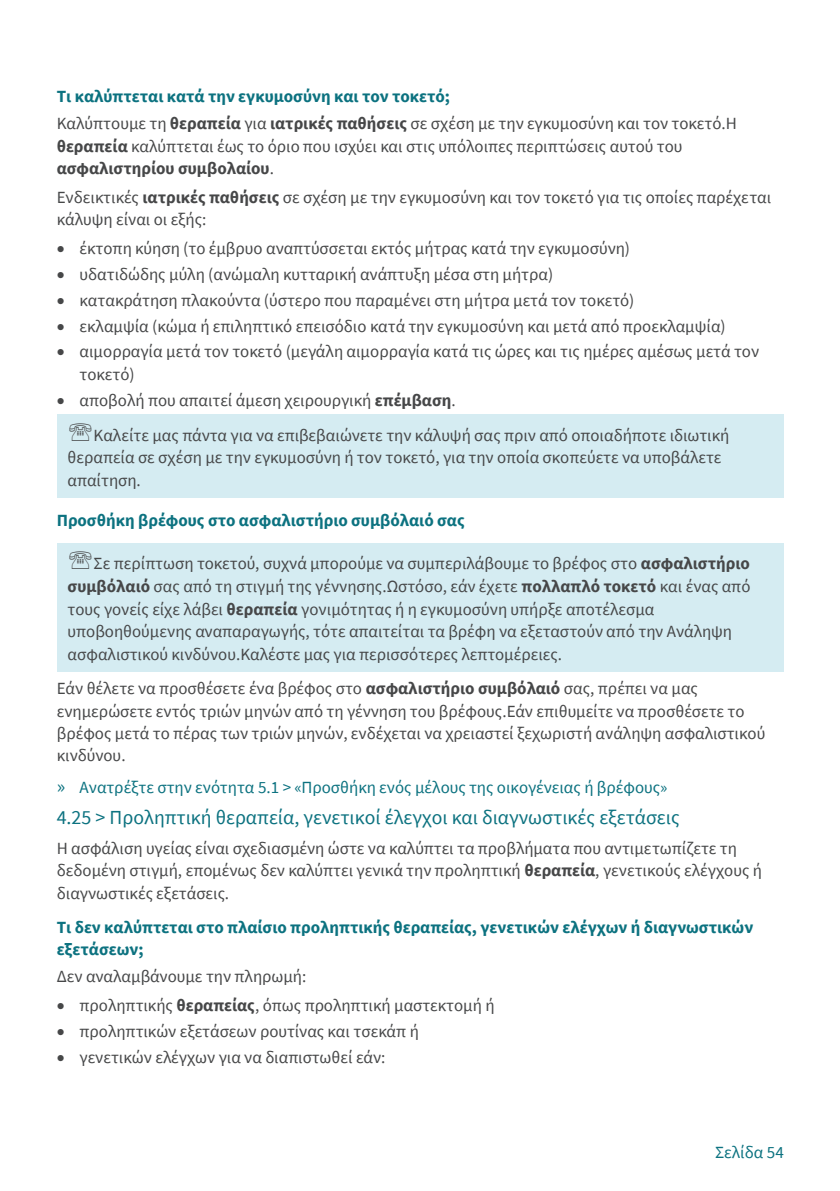
<style>
.page{position:relative;width:840px;height:1191px;background:#fff}
.page>*{position:absolute;margin:0;border:0;box-sizing:border-box;transform-origin:0 0}
.t1{font:20px "Source Sans Pro";color:#0c7280}
.t2{font:17px/22.6px "Source Sans Pro";color:#464748}
.t3{font:700 17px/21.4px "Source Sans Pro";color:#0c7280}
.t4{font:17px "Source Sans Pro";color:#0c7280}
.s1{font-weight:700;color:#0c7280}
.s2{font-weight:700}
.s3{font-family:"Source Sans Pro Regular 2"}
.s4{font-family:"Source Sans Pro Regular 2";font-size:20px}
</style>
<div class="page">
<div style="left:57px;top:414px;width:726px;height:83px;background:#d5ecf2"></div>
<div style="left:57px;top:543px;width:726px;height:128px;background:#d5ecf2"></div>
<p class="t2" style="left:57px;top:83px;width:681px;line-height:27.4px"><span class="s1">Τι καλύπτεται κατά την εγκυμοσύνη και τον τοκετό;<br></span>Καλύπτουμε τη <span class="s2">θεραπεία</span> για <span class="s2">ιατρικές παθήσεις</span> σε σχέση με την εγκυμοσύνη και τον τοκετό.Η</p>
<p class="t2" style="left:57px;top:135px;width:627px"><span class="s2">θεραπεία</span> καλύπτεται έως το όριο που ισχύει και στις υπόλοιπες περιπτώσεις αυτού του <span class="s2">ασφαλιστηρίου συμβολαίου</span><span class="s3">.</span></p>
<p class="t2" style="left:57px;top:186px;width:715px">Ενδεικτικές <span class="s2">ιατρικές παθήσεις</span> σε σχέση με την εγκυμοσύνη και τον τοκετό για τις οποίες παρέχεται κάλυψη είναι οι εξής:</p>
<p class="t2" style="left:57px;top:237px;width:574px">• έκτοπη κύηση (το έμβρυο αναπτύσσεται εκτός μήτρας κατά την εγκυμοσύνη)</p>
<p class="t2" style="left:57px;top:263px;width:498px">• υδατιδώδης μύλη (ανώμαλη κυτταρική ανάπτυξη μέσα στη μήτρα)</p>
<p class="t2" style="left:57px;top:289px;width:579px">• κατακράτηση πλακούντα (ύστερο που παραμένει στη μήτρα μετά τον τοκετό)</p>
<p class="t2" style="left:57px;top:314px;width:670px">• εκλαμψία (κώμα ή επιληπτικό επεισόδιο κατά την εγκυμοσύνη και μετά από προεκλαμψία)</p>
<p class="t2" style="left:79px;top:340px;width:680px;text-indent:-23px">• αιμορραγία μετά τον τοκετό (μεγάλη αιμορραγία κατά τις ώρες και τις ημέρες αμέσως μετά τον τοκετό)</p>
<p class="t2" style="left:93px;top:382px;width:637px;line-height:35px;text-indent:-37px">• αποβολή που απαιτεί άμεση χειρουργική <span class="s2">επέμβαση</span><span class="s3">.<br></span>Καλείτε μας πάντα για να επιβεβαιώνετε την κάλυψή σας πριν από οποιαδήποτε ιδιωτική</p>
<p class="t2" style="left:67px;top:446px;width:655px">θεραπεία σε σχέση με την εγκυμοσύνη ή τον τοκετό, για την οποία σκοπεύετε να υποβάλετε απαίτηση.</p>
<p class="t3" style="left:57px;top:510px;width:409px">Προσθήκη βρέφους στο ασφαλιστήριο συμβόλαιό σας</p>
<p class="t2" style="left:67px;top:552px;width:684px;text-indent:26px">Σε περίπτωση τοκετού, συχνά μπορούμε να συμπεριλάβουμε το βρέφος στο <span class="s2">ασφαλιστήριο συμβόλαιό</span> σας από τη στιγμή της γέννησης.Ωστόσο, εάν έχετε <span class="s2">πολλαπλό τοκετό</span> και ένας από τους γονείς είχε λάβει <span class="s2">θεραπεία</span> γονιμότητας ή η εγκυμοσύνη υπήρξε αποτέλεσμα υποβοηθούμενης αναπαραγωγής, τότε απαιτείται τα βρέφη να εξεταστούν από την Ανάληψη ασφαλιστικού κινδύνου.Καλέστε μας για περισσότερες λεπτομέρειες.</p>
<p class="t2" style="left:57px;top:677px;width:709px">Εάν θέλετε να προσθέσετε ένα βρέφος στο <span class="s2">ασφαλιστήριο συμβόλαιό</span> σας, πρέπει να μας ενημερώσετε εντός τριών μηνών από τη γέννηση του βρέφους.Εάν επιθυμείτε να προσθέσετε το βρέφος μετά το πέρας των τριών μηνών, ενδέχεται να χρειαστεί ξεχωριστή ανάληψη ασφαλιστικού κινδύνου.</p>
<p class="t4" style="left:57px;top:776px;width:612px"><span class="s4">»</span> Ανατρέξτε στην ενότητα <span class="s3">5.1 &gt;</span> «Προσθήκη ενός μέλους της οικογένειας ή βρέφους»</p>
<p class="t1" style="left:57px;top:805px;width:624px"><span class="s3">4.25 &gt;</span> Προληπτική θεραπεία, γενετικοί έλεγχοι και διαγνωστικές εξετάσεις</p>
<p class="t2" style="left:57px;top:837px;width:706px">Η ασφάλιση υγείας είναι σχεδιασμένη ώστε να καλύπτει τα προβλήματα που αντιμετωπίζετε τη δεδομένη στιγμή, επομένως δεν καλύπτει γενικά την προληπτική <span class="s2">θεραπεία</span>, γενετικούς ελέγχους ή διαγνωστικές εξετάσεις.</p>
<p class="t3" style="left:57px;top:916px;width:697px">Τι δεν καλύπτεται στο πλαίσιο προληπτικής θεραπείας, γενετικών ελέγχων ή διαγνωστικών εξετάσεων;</p>
<p class="t2" style="left:57px;top:965px;width:251px">Δεν αναλαμβάνουμε την πληρωμή:</p>
<p class="t2" style="left:57px;top:994px;width:439px">• προληπτικής <span class="s2">θεραπείας</span>, όπως προληπτική μαστεκτομή ή</p>
<p class="t2" style="left:57px;top:1019px;width:363px">• προληπτικών εξετάσεων ρουτίνας και τσεκάπ ή</p>
<p class="t2" style="left:57px;top:1045px;width:330px">• γενετικών ελέγχων για να διαπιστωθεί εάν:</p>
<p class="t4" style="left:714px;top:1142px;width:70px">Σελίδα <span class="s3">54</span></p>
</div>
